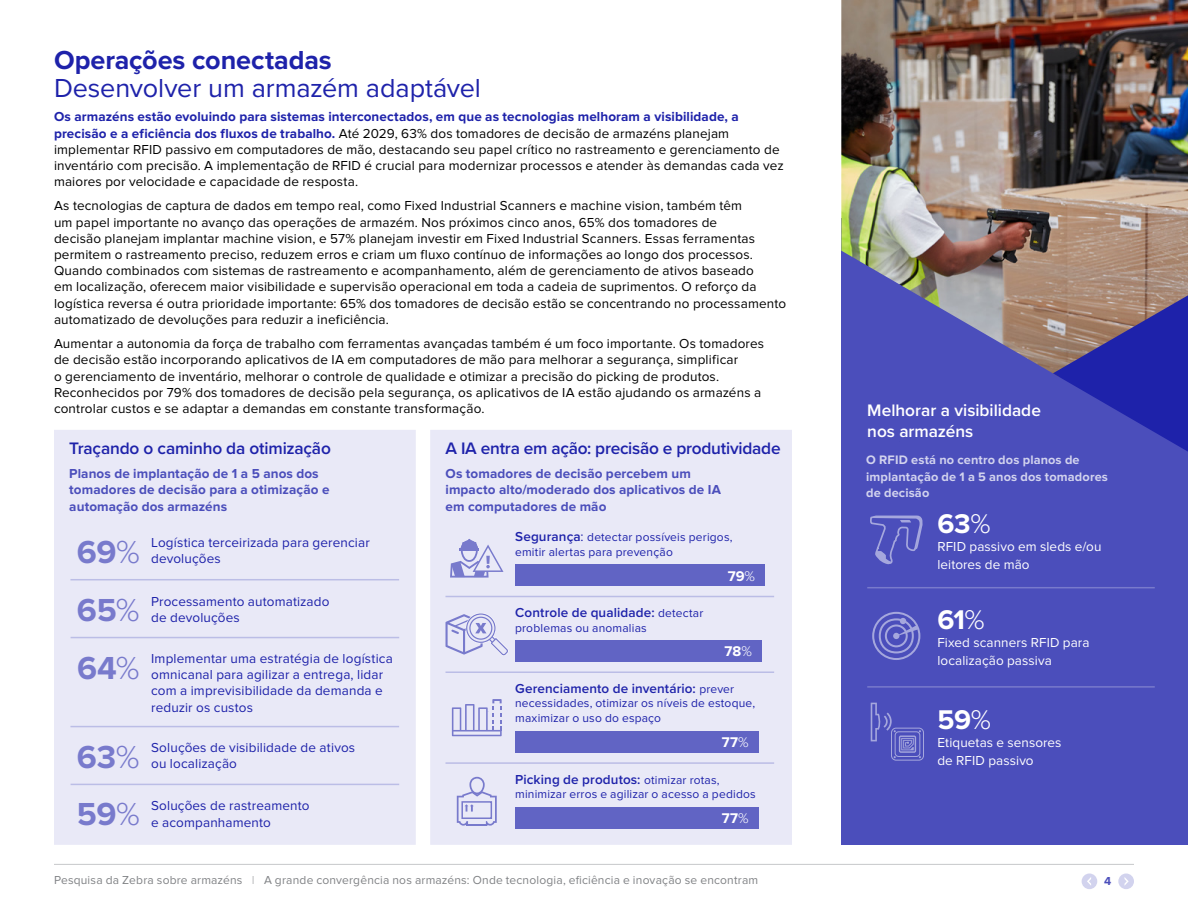
<style>
.page{position:relative;width:1188px;height:918px;background:#fff}
.page>*{position:absolute;margin:0;border:0;box-sizing:border-box;transform-origin:0 0}
.t1{font:700 33px "Proxima Nova";letter-spacing:-.01em;color:#787acc}
.t2{font:700 28.05px "Proxima Nova";color:#fff}
.t3{font:27px "Proxima Nova";letter-spacing:-.005em;color:#1e22aa}
.t4{font:700 27px "Proxima Nova";letter-spacing:-.005em;color:#1e22aa}
.t5{font:600 17.25px "Proxima Nova";letter-spacing:-.01em;color:#1e22aa}
.t6{font:600 17.25px/21px "Proxima Nova";color:#fff}
.t7{font:700 14.55px "Proxima Nova";letter-spacing:.015em;color:#fff}
.t8{font:13.5px/16.2px "Proxima Nova";letter-spacing:.01em;color:#000}
.t9{font:13.5px/16.2px "Proxima Nova";letter-spacing:.01em;color:#1e22aa}
.t10{font:700 13.5px/16.5px "Proxima Nova";letter-spacing:.01em;color:#4b4ebb}
.t11{font:13.5px/18px "Proxima Nova";letter-spacing:.005em;color:#fff}
.t12{font:600 13.5px "Proxima Nova";letter-spacing:.01em;color:#1e22aa}
.t13{font:700 12.75px/16.5px "Proxima Nova";letter-spacing:.01em;color:#d2d3ee}
.t14{font:12px/15px "Proxima Nova";letter-spacing:.015em;color:#1e22aa}
.t15{font:12px "Proxima Nova";letter-spacing:.015em;color:#808285}
.t16{font:700 12px "Proxima Nova";color:#4b4ebb}
.s1{font-weight:700;color:#1e22aa}
.s2{font-weight:600;font-size:13.5px}
.s3{font-size:13.5px}
.s4{font-weight:300}
.s5{font-weight:400;font-size:12px}
.s6{color:#bcbec0}
</style>
<div class="page">
<div style="left:841px;top:218px;width:347px;height:627px;background:#4b4ebb"></div>
<hr style="left:54px;top:864px;width:1080px;height:1px;background:#c7c8ca">
<div style="left:1118px;top:874px;width:16px;height:15px;background:#d2d3ee;border-radius:50%"></div>
<svg style="left:1124px;top:877px;width:5px;height:9px"></svg>
<div style="left:1082px;top:874px;width:15px;height:15px;background:#d2d3ee;border-radius:50%"></div>
<svg style="left:1087px;top:877px;width:4px;height:8px"></svg>
<img style="left:841px;top:0;width:347px;height:374px">
<svg style="left:1053px;top:295px;width:135px;height:157px"></svg>
<div style="left:54px;top:430px;width:362px;height:415px;background:#e9e9f7"></div>
<div style="left:430px;top:430px;width:362px;height:415px;background:#e9e9f7"></div>
<hr style="left:446px;top:596px;width:328px;height:1px;background:#bbbde6">
<hr style="left:71px;top:637px;width:328px;height:1px;background:#bbbde6">
<hr style="left:446px;top:671px;width:328px;height:2px;background:#bbbde6">
<hr style="left:446px;top:762px;width:328px;height:2px;background:#bbbde6">
<hr style="left:867px;top:587px;width:288px;height:1px;background:#787acc">
<hr style="left:867px;top:686px;width:288px;height:2px;background:#787acc">
<svg style="left:871px;top:703px;width:53px;height:58px"></svg>
<svg style="left:867px;top:515px;width:57px;height:145px"></svg>
<hr style="left:70px;top:579px;width:329px;height:1px;background:#bbbde6">
<hr style="left:70px;top:726px;width:329px;height:1px;background:#bbbde6">
<hr style="left:71px;top:784px;width:328px;height:1px;background:#bbbde6">
<svg style="left:450px;top:539px;width:54px;height:39px"></svg>
<div style="left:515px;top:564px;width:250px;height:22px;background:#6164c4"></div>
<svg style="left:446px;top:613px;width:62px;height:42px"></svg>
<div style="left:515px;top:640px;width:247px;height:22px;background:#6164c4"></div>
<svg style="left:452px;top:699px;width:50px;height:37px"></svg>
<div style="left:515px;top:731px;width:244px;height:22px;background:#6164c4"></div>
<svg style="left:457px;top:777px;width:40px;height:49px"></svg>
<hr style="left:467px;top:824px;width:20px;height:2px;background:#787acc">
<div style="left:515px;top:807px;width:244px;height:22px;background:#6164c4"></div>
<h3 class="t4" style="left:54px;top:44px;width:279px">Operações conectadas</h3>
<h3 class="t3" style="left:54px;top:73px;width:429px">Desenvolver um armazém adaptável</h3>
<p class="t8" style="left:54px;top:109px;width:731px"><span class="s1">Os armazéns estão evoluindo para sistemas interconectados, em que as tecnologias melhoram a visibilidade, a precisão e a eficiência dos fluxos de trabalho.</span> Até 2029, 63% dos tomadores de decisão de armazéns planejam implementar RFID passivo em computadores de mão, destacando seu papel crítico no rastreamento e gerenciamento de inventário com precisão. A implementação de RFID é crucial para modernizar processos e atender às demandas cada vez maiores por velocidade e capacidade de resposta.</p>
<p class="t8" style="left:54px;top:198px;width:734px">As tecnologias de captura de dados em tempo real, como Fixed Industrial Scanners e machine vision, também têm<br>um papel importante no avanço das operações de armazém. Nos próximos cinco anos, 65% dos tomadores de<br>decisão planejam implantar machine vision, e 57% planejam investir em Fixed Industrial Scanners. Essas ferramentas permitem o rastreamento preciso, reduzem erros e criam um fluxo contínuo de informações ao longo dos processos.<br>Quando combinados com sistemas de rastreamento e acompanhamento, além de gerenciamento de ativos baseado<br>em localização, oferecem maior visibilidade e supervisão operacional em toda a cadeia de suprimentos. O reforço da logística reversa é outra prioridade importante: 65% dos tomadores de decisão estão se concentrando no processamento automatizado de devoluções para reduzir a ineficiência.</p>
<p class="t8" style="left:54px;top:336px;width:712px">Aumentar a autonomia da força de trabalho com ferramentas avançadas também é um foco importante. Os tomadores de decisão estão incorporando aplicativos de IA em computadores de mão para melhorar a segurança, simplificar<br>o gerenciamento de inventário, melhorar o controle de qualidade e otimizar a precisão do picking de produtos.<br>Reconhecidos por 79% dos tomadores de decisão pela segurança, os aplicativos de IA estão ajudando os armazéns a controlar custos e se adaptar a demandas em constante transformação.</p>
<p class="t5" style="left:69px;top:436px;width:263px">Traçando o caminho da otimização</p>
<p class="t5" style="left:446px;top:436px;width:337px">A IA entra em ação: precisão e produtividade</p>
<p class="t10" style="left:446px;top:465px;width:277px">Os tomadores de decisão percebem um impacto alto/moderado dos aplicativos de IA em computadores de mão</p>
<p class="t10" style="left:69px;top:465px;width:262px">Planos de implantação de 1 a 5 anos dos tomadores de decisão para a otimização e automação dos armazéns</p>
<p class="t9" style="left:151px;top:534px;width:220px">Logística terceirizada para gerenciar</p>
<p class="t14" style="left:515px;top:530px;width:219px"><span class="s2">Segurança</span><span class="s3">:</span> detectar possíveis perigos, emitir alertas para prevenção</p>
<p class="t7" style="left:728px;top:567px;width:29px">79<span class="s4">%</span></p>
<p class="t12" style="left:515px;top:603px;width:190px">Controle de qualidade: <span class="s5">detectar</span></p>
<p class="t14" style="left:515px;top:621px;width:133px">problemas ou anomalias</p>
<p class="t7" style="left:725px;top:643px;width:29px">78<span class="s4">%</span></p>
<p class="t12" style="left:515px;top:679px;width:221px">Gerenciamento de inventário: <span class="s5">prever</span></p>
<p class="t14" style="left:515px;top:696px;width:241px;line-height:14.4px">necessidades, otimizar os níveis de estoque, maximizar o uso do espaço</p>
<p class="t7" style="left:722px;top:734px;width:28px">77<span class="s4">%</span></p>
<p class="t12" style="left:515px;top:769px;width:206px">Picking de produtos: <span class="s5">otimizar rotas,</span></p>
<p class="t14" style="left:515px;top:787px;width:242px">minimizar erros e agilizar o acesso a pedidos</p>
<p class="t7" style="left:722px;top:810px;width:28px">77<span class="s4">%</span></p>
<h1 class="t1" style="left:77px;top:533px;width:65px">69<span class="s4">%</span></h1>
<p class="t9" style="left:151px;top:551px;width:71px">devoluções</p>
<p class="t9" style="left:151px;top:593px;width:180px">Processamento automatizado</p>
<h1 class="t1" style="left:77px;top:591px;width:64px">65<span class="s4">%</span></h1>
<p class="t9" style="left:151px;top:610px;width:90px">de devoluções</p>
<p class="t9" style="left:151px;top:651px;width:243px">Implementar uma estratégia de logística omnicanal para agilizar a entrega, lidar com a imprevisibilidade da demanda e reduzir os custos</p>
<h1 class="t1" style="left:77px;top:649px;width:64px">64<span class="s4">%</span></h1>
<p class="t9" style="left:151px;top:740px;width:205px">Soluções de visibilidade de ativos</p>
<h1 class="t1" style="left:77px;top:738px;width:64px">63<span class="s4">%</span></h1>
<p class="t9" style="left:151px;top:756px;width:87px">ou localização</p>
<p class="t9" style="left:151px;top:798px;width:160px">Soluções de rastreamento</p>
<h1 class="t1" style="left:77px;top:795px;width:65px">59<span class="s4">%</span></h1>
<p class="t9" style="left:151px;top:814px;width:121px">e acompanhamento</p>
<p class="t15" style="left:54px;top:873px;width:706px">Pesquisa da Zebra sobre armazéns <span class="s6">I</span> A grande convergência nos armazéns: Onde tecnologia, eficiência e inovação se encontram</p>
<p class="t6" style="left:867px;top:399px;width:175px">Melhorar a visibilidade nos armazéns</p>
<p class="t13" style="left:866px;top:452px;width:243px">O RFID está no centro dos planos de implantação de 1 a 5 anos dos tomadores de decisão</p>
<h2 class="t2" style="left:937px;top:507px;width:55px">63<span class="s4">%</span></h2>
<p class="t11" style="left:937px;top:538px;width:165px">RFID passivo em sleds e/ou leitores de mão</p>
<h2 class="t2" style="left:937px;top:603px;width:49px">61<span class="s4">%</span></h2>
<p class="t11" style="left:937px;top:634px;width:154px">Fixed scanners RFID para localização passiva</p>
<h2 class="t2" style="left:937px;top:703px;width:55px">59<span class="s4">%</span></h2>
<p class="t11" style="left:937px;top:734px;width:126px">Etiquetas e sensores de RFID passivo</p>
<p class="t16" style="left:1104px;top:874px;width:9px">4</p>
</div>
